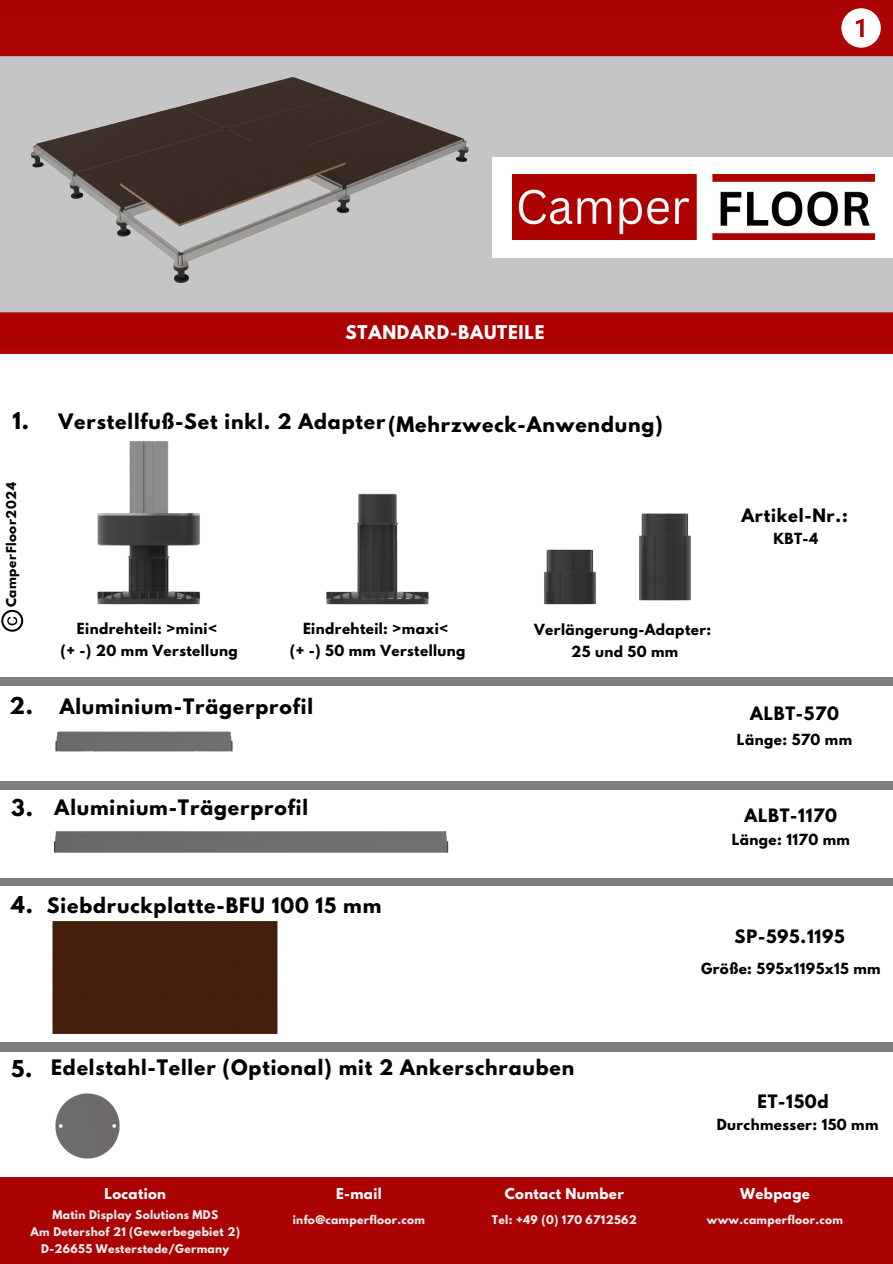
<style>
.page{position:relative;width:893px;height:1264px;background:#fff}
.page>*{position:absolute;margin:0;border:0;box-sizing:border-box;transform-origin:0 0}
.t1{font:700 20.55px "League Spartan";color:#000}
.t2{font:700 18.9px "League Spartan";letter-spacing:.045em;color:#000}
.t3{font:700 16.8px "League Spartan";letter-spacing:.045em;color:#fff}
.t4{font:700 16.35px "League Spartan";letter-spacing:.045em;color:#000}
.t5{font:700 13.65px/21.8px "League Spartan";letter-spacing:.03em;color:#000;text-align:center}
.t6{font:700 13.35px "League Spartan";letter-spacing:.03em;color:#fff}
.t7{font:700 12px "League Spartan";letter-spacing:.045em;color:#000}
.t8{font:700 10.65px "League Spartan";letter-spacing:.03em;color:#ededed}
</style>
<div class="page">
<div style="left:0;top:0;width:892px;height:1263px;background:#7f7f82"></div>
<div style="left:0;top:18px;width:892px;height:314px;background:#c5c5c6"></div>
<div style="left:0;top:346px;width:892px;height:331px;background:#fff"></div>
<div style="left:0;top:789px;width:892px;height:88px;background:#fff"></div>
<div style="left:0;top:686px;width:892px;height:94px;background:#fff"></div>
<div style="left:0;top:886px;width:892px;height:156px;background:#fff"></div>
<div style="left:0;top:1052px;width:892px;height:125px;background:#fff"></div>
<div style="left:0;top:1177px;width:892px;height:86px;background:#ad0101"></div>
<div style="left:0;top:0;width:892px;height:56px;background:#ad0101"></div>
<div style="left:492px;top:158px;width:400px;height:100px;background:#fffffe"></div>
<img style="left:31px;top:77px;width:438px;height:206px">
<img style="left:512px;top:174px;width:362px;height:65px">
<img style="left:97px;top:441px;width:104px;height:164px">
<img style="left:326px;top:493px;width:103px;height:112px">
<img style="left:544px;top:549px;width:52px;height:56px">
<img style="left:639px;top:513px;width:52px;height:88px">
<img style="left:55px;top:731px;width:178px;height:21px">
<img style="left:54px;top:831px;width:406px;height:47px">
<div style="left:52px;top:921px;width:226px;height:113px;background:#441e0c"></div>
<div style="left:0;top:312px;width:892px;height:42px;background:#ad0101"></div>
<img style="left:55px;top:1093px;width:65px;height:66px">
<svg style="left:841px;top:8px;width:39px;height:40px"></svg>
<svg style="left:1px;top:610px;width:22px;height:21px"></svg>
<p class="t3" style="left:345px;top:323px;width:200px">STANDARD-BAUTEILE</p>
<p class="t1" style="left:12px;top:411px;width:18px">1.</p>
<h2 class="t7" style="left:6px;top:607px;width:127px;rotate:-90deg">CamperFloor2024</h2>
<p class="t1" style="left:9px;top:695px;width:25px">2.</p>
<h4 class="t2" style="left:59px;top:412px;width:328px">Verstellfuß-Set inkl. 2 Adapter</h4>
<h5 class="t2" style="left:388px;top:415px;width:276px">(Mehrzweck-Anwendung)</h5>
<h2 class="t5" style="left:60px;top:619px;width:179px">Eindrehteil: &gt;mini&lt;<br>(+ -) 20 mm Verstellung</h2>
<h2 class="t5" style="left:290px;top:619px;width:177px">Eindrehteil: &gt;maxi&lt;<br>(+ -) 50 mm Verstellung</h2>
<h2 class="t2" style="left:60px;top:696px;width:255px">Aluminium-Trägerprofil</h2>
<h6 class="t5" style="left:534px;top:620px;width:179px">Verlängerung-Adapter:<br>25 und 50 mm</h6>
<h6 class="t4" style="left:741px;top:507px;width:108px">Artikel-Nr.:</h6>
<h1 class="t5" style="left:773px;top:529px;width:46px">KBT-4</h1>
<h1 class="t4" style="left:750px;top:705px;width:90px">ALBT-570</h1>
<h1 class="t5" style="left:736px;top:730px;width:117px">Länge: 570 mm</h1>
<p class="t1" style="left:11px;top:797px;width:23px">3.</p>
<p class="t2" style="left:55px;top:797px;width:255px">Aluminium-Trägerprofil</p>
<h6 class="t1" style="left:11px;top:894px;width:23px">4.</h6>
<h3 class="t2" style="left:47px;top:895px;width:336px">Siebdruckplatte-BFU 100 15 mm</h3>
<h3 class="t4" style="left:744px;top:807px;width:94px">ALBT-1170</h3>
<p class="t5" style="left:731px;top:830px;width:120px">Länge: 1170 mm</p>
<h6 class="t4" style="left:734px;top:928px;width:111px">SP-595.1195</h6>
<h3 class="t5" style="left:701px;top:959px;width:181px">Größe: 595x1195x15 mm</h3>
<h6 class="t1" style="left:11px;top:1058px;width:23px">5.</h6>
<h6 class="t2" style="left:51px;top:1058px;width:524px">Edelstahl-Teller (Optional) mit 2 Ankerschrauben</h6>
<p class="t4" style="left:757px;top:1093px;width:73px">ET-150d</p>
<h1 class="t5" style="left:716px;top:1115px;width:163px">Durchmesser: 150 mm</h1>
<p class="t6" style="left:104px;top:1187px;width:63px">Location</p>
<h3 class="t8" style="left:52px;top:1209px;width:167px">Matin Display Solutions MDS</h3>
<h1 class="t8" style="left:31px;top:1226px;width:211px">Am Detershof 21 (Gewerbegebiet 2)</h1>
<h2 class="t8" style="left:41px;top:1242px;width:189px">D-26655 Westerstede/Germany</h2>
<h2 class="t6" style="left:336px;top:1187px;width:47px">E-mail</h2>
<p class="t8" style="left:293px;top:1213px;width:134px">info@camperfloor.com</p>
<p class="t6" style="left:504px;top:1187px;width:121px">Contact Number</p>
<p class="t8" style="left:492px;top:1214px;width:146px">Tel: +49 (0) 170 6712562</p>
<p class="t6" style="left:740px;top:1187px;width:71px">Webpage</p>
<p class="t8" style="left:707px;top:1214px;width:137px">www.camperfloor.com</p>
</div>
